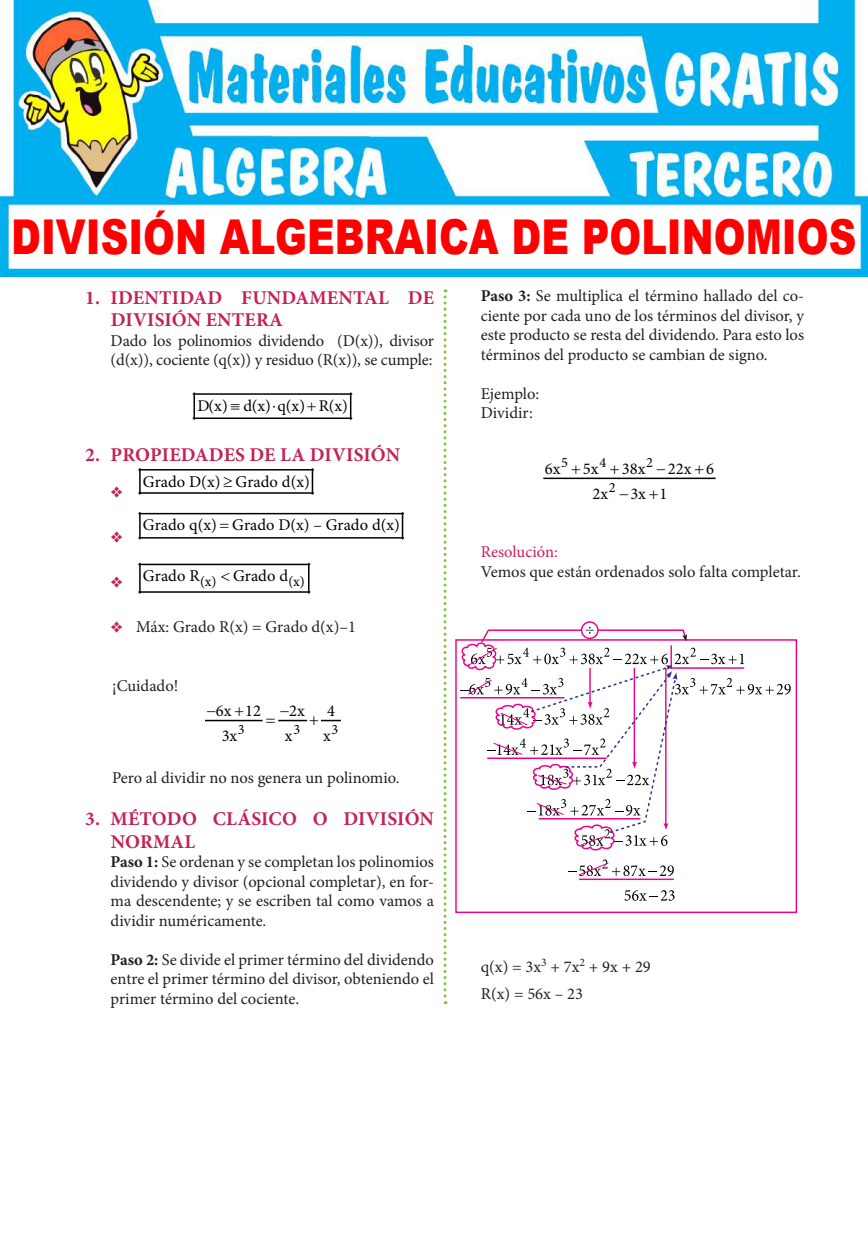
<style>
.page{position:relative;width:868px;height:1234px;background:#fff}
.page>*{position:absolute;margin:0;border:0;box-sizing:border-box;transform-origin:0 0}
.t1{font:900 48px "Arial";color:#f00;scale:.8 1}
.t2{font:700 19.5px/22.5px "Minion Pro";letter-spacing:.01em;color:#c42256}
.t3{font:16.65px "Minion Pro";letter-spacing:.005em;color:#000}
.t4{font:16.5px/19.5px "Minion Pro";color:#231f20}
.t5{font:16.5px/24.8px "Minion Pro";letter-spacing:.005em;color:#000}
.t6{font:16.5px "Minion Pro";color:#c42256}
.t7{font:16.35px "Minion Pro";letter-spacing:.005em;color:#000}
.t8{font:14.4px "Minion Pro";color:#000}
.t9{font:14.25px "Minion Pro";color:#000}
.s1{font-weight:700}
</style>
<div class="page">
<svg style="left:443px;top:289px;width:3px;height:714px"></svg>
<hr style="left:193px;top:393px;width:2px;height:26px;background:#000">
<svg style="left:350px;top:394px;width:1px;height:23px"></svg>
<hr style="left:193px;top:393px;width:158px;height:1px;background:#000">
<hr style="left:193px;top:417px;width:158px;height:2px;background:#000">
<hr style="left:139px;top:469px;width:2px;height:24px;background:#000">
<hr style="left:311px;top:469px;width:2px;height:24px;background:#000">
<hr style="left:139px;top:469px;width:174px;height:1px;background:#000">
<hr style="left:139px;top:492px;width:174px;height:1px;background:#000">
<hr style="left:139px;top:513px;width:2px;height:25px;background:#000">
<svg style="left:402px;top:514px;width:1px;height:23px"></svg>
<hr style="left:139px;top:513px;width:264px;height:1px;background:#000">
<hr style="left:139px;top:537px;width:264px;height:1px;background:#000">
<hr style="left:139px;top:563px;width:2px;height:29px;background:#000">
<svg style="left:308px;top:565px;width:1px;height:26px"></svg>
<hr style="left:139px;top:563px;width:170px;height:2px;background:#000">
<hr style="left:139px;top:591px;width:170px;height:1px;background:#000">
<hr style="left:206px;top:719px;width:56px;height:2px;background:#000">
<hr style="left:279px;top:719px;width:27px;height:2px;background:#000">
<hr style="left:544px;top:477px;width:170px;height:2px;background:#000">
<hr style="left:579px;top:878px;width:94px;height:1px;background:#ed028c">
<svg style="left:624px;top:890px;width:50px;height:10px"></svg>
<svg style="left:581px;top:622px;width:17px;height:16px"></svg>
<div style="left:580px;top:621px;width:18px;height:18px;border:1px solid #ed028c;border-radius:50%"></div>
<svg style="left:459px;top:626px;width:331px;height:249px"></svg>
<img style="left:0;top:1px;width:867px;height:275px">
<svg style="left:320px;top:719px;width:20px;height:3px"></svg>
<h1 class="t1" style="left:11px;top:201px;width:1057px">DIVISIÓN ALGEBRAICA DE POLINOMIOS</h1>
<p class="t2" style="left:111px;top:286px;width:325px;text-indent:-26px">1. IDENTIDAD FUNDAMENTAL DE<br>DIVISIÓN ENTERA</p>
<p class="t4" style="left:111px;top:330px;width:325px">Dado los polinomios dividendo (D(x)), divisor (d(x)), cociente (q(x)) y residuo (R(x)), se cumple:</p>
<p class="t7" style="left:197px;top:394px;width:152px">D(x) d(x) q(x) R(x)</p>
<p class="t2" style="left:85px;top:443px;width:316px">2. PROPIEDADES DE LA DIVISIÓN</p>
<p class="t5" style="left:143px;top:469px;width:168px">Grado D(x) Grado d(x)</p>
<p class="t7" style="left:143px;top:514px;width:258px">Grado q(x) Grado D(x) – Grado d(x)</p>
<p class="t5" style="left:143px;top:563px;width:58px">Grado R</p>
<p class="t5" style="left:233px;top:563px;width:57px">Grado d</p>
<p class="t9" style="left:200px;top:572px;width:18px">(x)</p>
<p class="t9" style="left:288px;top:572px;width:18px">(x)</p>
<p class="t4" style="left:136px;top:617px;width:221px">Máx: Grado R(x) = Grado d(x)–1</p>
<p class="t4" style="left:112px;top:676px;width:68px">¡Cuidado!</p>
<p class="t3" style="left:207px;top:699px;width:55px">−6x 12</p>
<p class="t3" style="left:280px;top:699px;width:26px">−2x</p>
<p class="t8" style="left:238px;top:719px;width:8px">3</p>
<p class="t8" style="left:293px;top:719px;width:8px">3</p>
<p class="t8" style="left:331px;top:719px;width:8px">3</p>
<p class="t3" style="left:327px;top:699px;width:9px">4</p>
<p class="t3" style="left:222px;top:724px;width:17px">3x</p>
<p class="t3" style="left:285px;top:724px;width:9px">x</p>
<p class="t3" style="left:323px;top:724px;width:9px">x</p>
<p class="t4" style="left:112px;top:767px;width:289px">Pero al dividir no nos genera un polinomio.</p>
<p class="t2" style="left:111px;top:807px;width:325px;text-indent:-26px">3. MÉTODO CLÁSICO O DIVISIÓN<br>NORMAL</p>
<p class="t4" style="left:111px;top:852px;width:325px;text-align:justify"><span class="s1">Paso 1:</span> Se ordenan y se completan los polinomios dividendo y divisor (opcional completar), en for&shy;ma descendente; y se escriben tal como vamos a dividir numéricamente.</p>
<p class="t4" style="left:111px;top:949px;width:325px;text-align:justify"><span class="s1">Paso 2:</span> Se divide el primer término del dividendo entre el primer término del divisor, obteniendo el primer término del cociente.</p>
<p class="t4" style="left:480px;top:286px;width:325px;text-align:justify"><span class="s1">Paso 3:</span> Se multiplica el término hallado del co&shy;ciente por cada uno de los términos del divisor, y este producto se resta del dividendo. Para esto los términos del producto se cambian de signo.</p>
<p class="t4" style="left:480px;top:384px;width:60px">Ejemplo:<br>Dividir:</p>
<p class="t9" style="left:561px;top:452px;width:8px">5</p>
<p class="t9" style="left:599px;top:452px;width:8px">4</p>
<p class="t9" style="left:646px;top:452px;width:8px">2</p>
<p class="t9" style="left:608px;top:477px;width:8px">2</p>
<p class="t5" style="left:544px;top:456px;width:17px">6x</p>
<p class="t5" style="left:583px;top:456px;width:17px">5x</p>
<p class="t5" style="left:621px;top:456px;width:25px">38x</p>
<p class="t5" style="left:592px;top:481px;width:17px">2x</p>
<p class="t5" style="left:619px;top:456px;width:96px;text-indent:37px">−22x 6 −3x 1</p>
<p class="t6" style="left:480px;top:540px;width:78px">Resolución:</p>
<p class="t4" style="left:480px;top:561px;width:321px">Vemos que están ordenados solo falta completar.</p>
<p class="t4" style="left:480px;top:953px;width:171px;line-height:27px">q(x) = 3x<sup>3</sup> + 7x<sup>2</sup> + 9x + 29<br>R(x) = 56x – 23</p>
</div>
